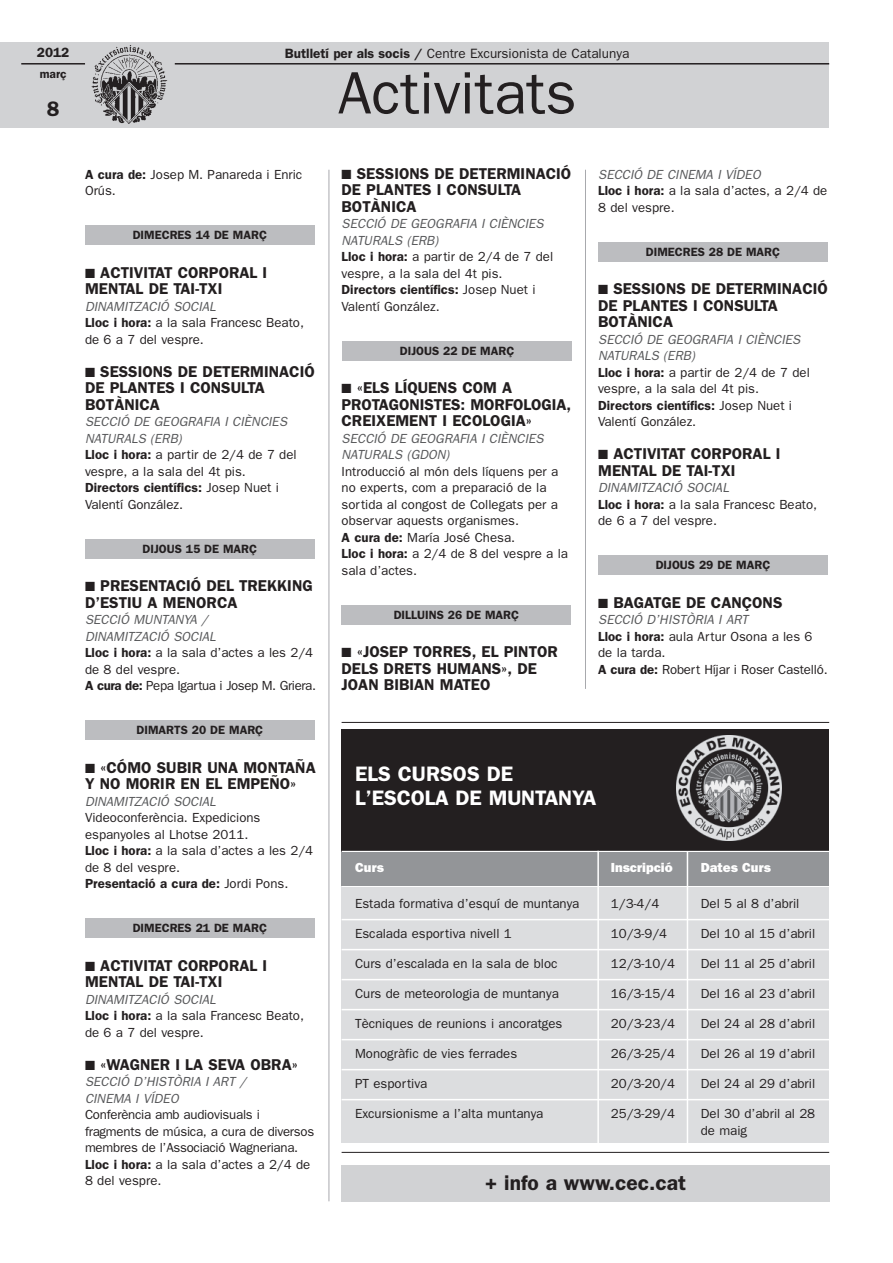
<style>
.page{position:relative;width:893px;height:1263px;background:#fff}
.page>*{position:absolute;margin:0;border:0;box-sizing:border-box;transform-origin:0 0}
.t1{font:60px "Franklin Gothic";color:#231f20}
.t2{font:600 21px/24px "Franklin Gothic";letter-spacing:-.005em;color:#fff}
.t3{font:600 21px "Franklin Gothic";color:#231f20}
.t4{font:600 15.75px/16.5px "Franklin Gothic";color:#231f20}
.t5{font:13.5px "Franklin Gothic";color:#231f20}
.t6{font:600 13.5px "Franklin Gothic";color:#231f20}
.t7{font:13.2px/16.5px "Franklin Gothic";color:#231f20}
.t8{font:13.2px/16.5px "Franklin Gothic";letter-spacing:-.02em;color:#231f20}
.t9{font:italic 13.2px/16.5px "Franklin Gothic";color:#57585a}
.t10{font:800 13.2px "Franklin Gothic";color:#fff}
.t11{font:600 12px "Franklin Gothic";color:#231f20}
.s1{font-weight:600}
.s2{font-style:italic;color:#57585a}
</style>
<div class="page">
<div style="left:342px;top:850px;width:487px;height:293px;background:#dcdddf"></div>
<hr style="left:329px;top:170px;width:1px;height:1031px;background:#a8a9ad">
<hr style="left:585px;top:170px;width:1px;height:519px;background:#a8a9ad">
<hr style="left:342px;top:722px;width:487px;height:1px;background:#231f20">
<hr style="left:342px;top:1152px;width:487px;height:1px;background:#231f20">
<div style="left:85px;top:721px;width:230px;height:19px;background:#bcbdc0"></div>
<div style="left:85px;top:539px;width:230px;height:19px;background:#bcbdc0"></div>
<div style="left:85px;top:226px;width:230px;height:19px;background:#bcbdc0"></div>
<div style="left:85px;top:919px;width:230px;height:19px;background:#bcbdc0"></div>
<div style="left:342px;top:605px;width:229px;height:19px;background:#bcbdc0"></div>
<div style="left:342px;top:341px;width:230px;height:19px;background:#bcbdc0"></div>
<div style="left:342px;top:729px;width:487px;height:122px;background:#231f20"></div>
<div style="left:0;top:43px;width:829px;height:85px;background:#d1d2d4"></div>
<hr style="left:175px;top:63px;width:654px;height:2px;background:#231f20">
<hr style="left:21px;top:63px;width:64px;height:2px;background:#231f20">
<img style="left:91px;top:46px;width:76px;height:78px">
<hr style="left:342px;top:919px;width:487px;height:1px;background:#fff">
<hr style="left:342px;top:885px;width:487px;height:2px;background:#fff">
<hr style="left:342px;top:851px;width:487px;height:1px;background:#fff">
<hr style="left:342px;top:949px;width:487px;height:1px;background:#fff">
<hr style="left:342px;top:979px;width:487px;height:1px;background:#fff">
<hr style="left:342px;top:1009px;width:487px;height:1px;background:#fff">
<hr style="left:342px;top:1039px;width:487px;height:1px;background:#fff">
<hr style="left:342px;top:1069px;width:487px;height:1px;background:#fff">
<hr style="left:342px;top:1099px;width:487px;height:1px;background:#fff">
<img style="left:677px;top:736px;width:104px;height:104px">
<div style="left:598px;top:556px;width:230px;height:19px;background:#bcbdc0"></div>
<div style="left:598px;top:242px;width:230px;height:19px;background:#bcbdc0"></div>
<div style="left:342px;top:852px;width:487px;height:33px;background:#939598"></div>
<hr style="left:687px;top:851px;width:1px;height:294px;background:#fff">
<hr style="left:597px;top:851px;width:2px;height:293px;background:#fff">
<div style="left:342px;top:1165px;width:488px;height:36px;background:#d1d2d4"></div>
<p class="t6" style="left:37px;top:45px;width:34px">2012</p>
<p class="t11" style="left:40px;top:67px;width:28px">març</p>
<h2 class="t3" style="left:47px;top:97px;width:14px">8</h2>
<p class="t5" style="left:285px;top:45px;width:346px"><span class="s1">Butlletí per als socis /</span> Centre Excursionista de Catalunya</p>
<h1 class="t1" style="left:338px;top:58px;width:240px">Activitats</h1>
<p class="t7" style="left:85px;top:166px;width:219px"><span class="s1">A cura de:</span> Josep M. Panareda i Enric<br>Orús.</p>
<p class="t11" style="left:133px;top:228px;width:136px">DIMECRES 14 DE MARÇ</p>
<p class="t4" style="left:85px;top:264px;width:184px">■ ACTIVITAT CORPORAL I<br>MENTAL DE TAI-TXI</p>
<p class="t7" style="left:85px;top:298px;width:220px"><span class="s2">DINAMITZACIÓ SOCIAL<br></span><span class="s1">Lloc i hora:</span> a la sala Francesc Beato, de 6 a 7 del vespre.</p>
<p class="t4" style="left:85px;top:363px;width:231px">■ SESSIONS DE DETERMINACIÓ<br>DE PLANTES I CONSULTA<br>BOTÀNICA</p>
<p class="t7" style="left:85px;top:413px;width:213px"><span class="s2">SECCIÓ DE GEOGRAFIA I CIÈNCIES<br>NATURALS (ERB)<br></span><span class="s1">Lloc i hora:</span> a partir de 2/4 de 7 del vespre, a la sala del 4t pis.<br><span class="s1">Directors científics:</span> Josep Nuet i<br>Valentí González.</p>
<p class="t11" style="left:143px;top:541px;width:116px">DIJOUS 15 DE MARÇ</p>
<p class="t4" style="left:85px;top:577px;width:229px">■ PRESENTACIÓ DEL TREKKING<br>D’ESTIU A MENORCA</p>
<p class="t7" style="left:85px;top:611px;width:232px"><span class="s2">SECCIÓ MUNTANYA /<br>DINAMITZACIÓ SOCIAL<br></span><span class="s1">Lloc i hora:</span> a la sala d’actes a les 2/4 de 8 del vespre.<br><span class="s1">A cura de:</span> Pepa Igartua i Josep M. Griera.</p>
<p class="t11" style="left:137px;top:723px;width:128px">DIMARTS 20 DE MARÇ</p>
<p class="t4" style="left:85px;top:759px;width:232px">■ «CÓMO SUBIR UNA MONTAÑA<br>Y NO MORIR EN EL EMPEÑO»</p>
<p class="t9" style="left:85px;top:793px;width:132px">DINAMITZACIÓ SOCIAL</p>
<p class="t7" style="left:85px;top:809px;width:230px">Videoconferència. Expedicions espanyoles al Lhotse 2011.<br><span class="s1">Lloc i hora:</span> a la sala d’actes a les 2/4 de 8 del vespre.<br><span class="s1">Presentació a cura de:</span> Jordi Pons.</p>
<p class="t11" style="left:133px;top:921px;width:136px">DIMECRES 21 DE MARÇ</p>
<p class="t4" style="left:85px;top:957px;width:184px">■ ACTIVITAT CORPORAL I<br>MENTAL DE TAI-TXI</p>
<p class="t7" style="left:85px;top:991px;width:220px"><span class="s2">DINAMITZACIÓ SOCIAL<br></span><span class="s1">Lloc i hora:</span> a la sala Francesc Beato, de 6 a 7 del vespre.</p>
<p class="t4" style="left:85px;top:1056px;width:214px">■ «WAGNER I LA SEVA OBRA»</p>
<p class="t9" style="left:85px;top:1073px;width:163px">SECCIÓ D’HISTÒRIA I ART /<br>CINEMA I VÍDEO</p>
<p class="t8" style="left:85px;top:1106px;width:231px">Conferència amb audiovisuals i fragments de música, a cura de diversos membres de l’Associació Wagneriana.<br><span class="s1">Lloc i hora:</span> a la sala d’actes a 2/4 de<br>8 del vespre.</p>
<p class="t4" style="left:342px;top:165px;width:231px">■ SESSIONS DE DETERMINACIÓ<br>DE PLANTES I CONSULTA<br>BOTÀNICA</p>
<p class="t7" style="left:342px;top:215px;width:213px"><span class="s2">SECCIÓ DE GEOGRAFIA I CIÈNCIES<br>NATURALS (ERB)<br></span><span class="s1">Lloc i hora:</span> a partir de 2/4 de 7 del vespre, a la sala del 4t pis.<br><span class="s1">Directors científics:</span> Josep Nuet i<br>Valentí González.</p>
<p class="t11" style="left:400px;top:343px;width:116px">DIJOUS 22 DE MARÇ</p>
<p class="t4" style="left:342px;top:379px;width:231px">■ «ELS LÍQUENS COM A<br>PROTAGONISTES: MORFOLOGIA,<br>CREIXEMENT I ECOLOGIA»</p>
<p class="t9" style="left:342px;top:430px;width:204px">SECCIÓ DE GEOGRAFIA I CIÈNCIES<br>NATURALS (GDON)</p>
<p class="t7" style="left:342px;top:463px;width:228px">Introducció al món dels líquens per a no experts, com a preparació de la sortida al congost de Collegats per a observar aquests organismes.<br><span class="s1">A cura de:</span> María José Chesa.<br><span class="s1">Lloc i hora:</span> a 2/4 de 8 del vespre a la sala d’actes.</p>
<p class="t11" style="left:394px;top:607px;width:127px">DILLUINS 26 DE MARÇ</p>
<p class="t4" style="left:342px;top:643px;width:218px">■ «JOSEP TORRES, EL PINTOR<br>DELS DRETS HUMANS», DE<br>JOAN BIBIAN MATEO</p>
<p class="t7" style="left:598px;top:166px;width:231px"><span class="s2">SECCIÓ DE CINEMA I VÍDEO<br></span><span class="s1">Lloc i hora:</span> a la sala d’actes, a 2/4 de<br>8 del vespre.</p>
<p class="t11" style="left:646px;top:244px;width:136px">DIMECRES 28 DE MARÇ</p>
<p class="t4" style="left:598px;top:280px;width:231px">■ SESSIONS DE DETERMINACIÓ<br>DE PLANTES I CONSULTA<br>BOTÀNICA</p>
<p class="t7" style="left:598px;top:331px;width:213px"><span class="s2">SECCIÓ DE GEOGRAFIA I CIÈNCIES<br>NATURALS (ERB)<br></span><span class="s1">Lloc i hora:</span> a partir de 2/4 de 7 del vespre, a la sala del 4t pis.<br><span class="s1">Directors científics:</span> Josep Nuet i<br>Valentí González.</p>
<p class="t4" style="left:598px;top:445px;width:184px">■ ACTIVITAT CORPORAL I<br>MENTAL DE TAI-TXI</p>
<p class="t7" style="left:598px;top:479px;width:220px"><span class="s2">DINAMITZACIÓ SOCIAL<br></span><span class="s1">Lloc i hora:</span> a la sala Francesc Beato, de 6 a 7 del vespre.</p>
<p class="t11" style="left:656px;top:558px;width:116px">DIJOUS 29 DE MARÇ</p>
<p class="t4" style="left:598px;top:594px;width:186px">■ BAGATGE DE CANÇONS</p>
<p class="t7" style="left:598px;top:611px;width:231px"><span class="s2">SECCIÓ D’HISTÒRIA I ART<br></span><span class="s1">Lloc i hora:</span> aula Artur Osona a les 6 de la tarda.<br><span class="s1">A cura de:</span> Robert Híjar i Roser Castelló.</p>
<h2 class="t2" style="left:355px;top:762px;width:243px">ELS CURSOS DE<br>L’ESCOLA DE MUNTANYA</h2>
<p class="t10" style="left:355px;top:860px;width:30px">Curs</p>
<p class="t10" style="left:611px;top:860px;width:63px">Inscripció</p>
<p class="t10" style="left:701px;top:860px;width:72px">Dates Curs</p>
<p class="t7" style="left:355px;top:895px;width:226px">Estada formativa d’esquí de muntanya</p>
<p class="t7" style="left:611px;top:895px;width:50px">1/3-4/4</p>
<p class="t7" style="left:701px;top:895px;width:100px">Del 5 al 8 d’abril</p>
<p class="t7" style="left:355px;top:925px;width:158px">Escalada esportiva nivell 1</p>
<p class="t7" style="left:611px;top:925px;width:58px">10/3-9/4</p>
<p class="t7" style="left:701px;top:925px;width:116px">Del 10 al 15 d’abril</p>
<p class="t7" style="left:355px;top:955px;width:204px">Curs d’escalada en la sala de bloc</p>
<p class="t7" style="left:611px;top:955px;width:66px">12/3-10/4</p>
<p class="t7" style="left:701px;top:955px;width:116px">Del 11 al 25 d’abril</p>
<p class="t7" style="left:355px;top:985px;width:205px">Curs de meteorologia de muntanya</p>
<p class="t7" style="left:611px;top:985px;width:66px">16/3-15/4</p>
<p class="t7" style="left:701px;top:985px;width:116px">Del 16 al 23 d’abril</p>
<p class="t7" style="left:355px;top:1015px;width:209px">Tècniques de reunions i ancoratges</p>
<p class="t7" style="left:611px;top:1015px;width:66px">20/3-23/4</p>
<p class="t7" style="left:701px;top:1015px;width:116px">Del 24 al 28 d’abril</p>
<p class="t7" style="left:355px;top:1045px;width:164px">Monogràfic de vies ferrades</p>
<p class="t7" style="left:611px;top:1045px;width:66px">26/3-25/4</p>
<p class="t7" style="left:701px;top:1045px;width:116px">Del 26 al 19 d’abril</p>
<p class="t7" style="left:355px;top:1075px;width:74px">PT esportiva</p>
<p class="t7" style="left:611px;top:1075px;width:66px">20/3-20/4</p>
<p class="t7" style="left:701px;top:1075px;width:116px">Del 24 al 29 d’abril</p>
<p class="t7" style="left:355px;top:1105px;width:190px">Excursionisme a l’alta muntanya</p>
<p class="t7" style="left:611px;top:1105px;width:66px">25/3-29/4</p>
<p class="t7" style="left:701px;top:1105px;width:116px">Del 30 d’abril al 28 de maig</p>
<h2 class="t3" style="left:485px;top:1171px;width:203px">+ info a www.cec.cat</h2>
</div>
